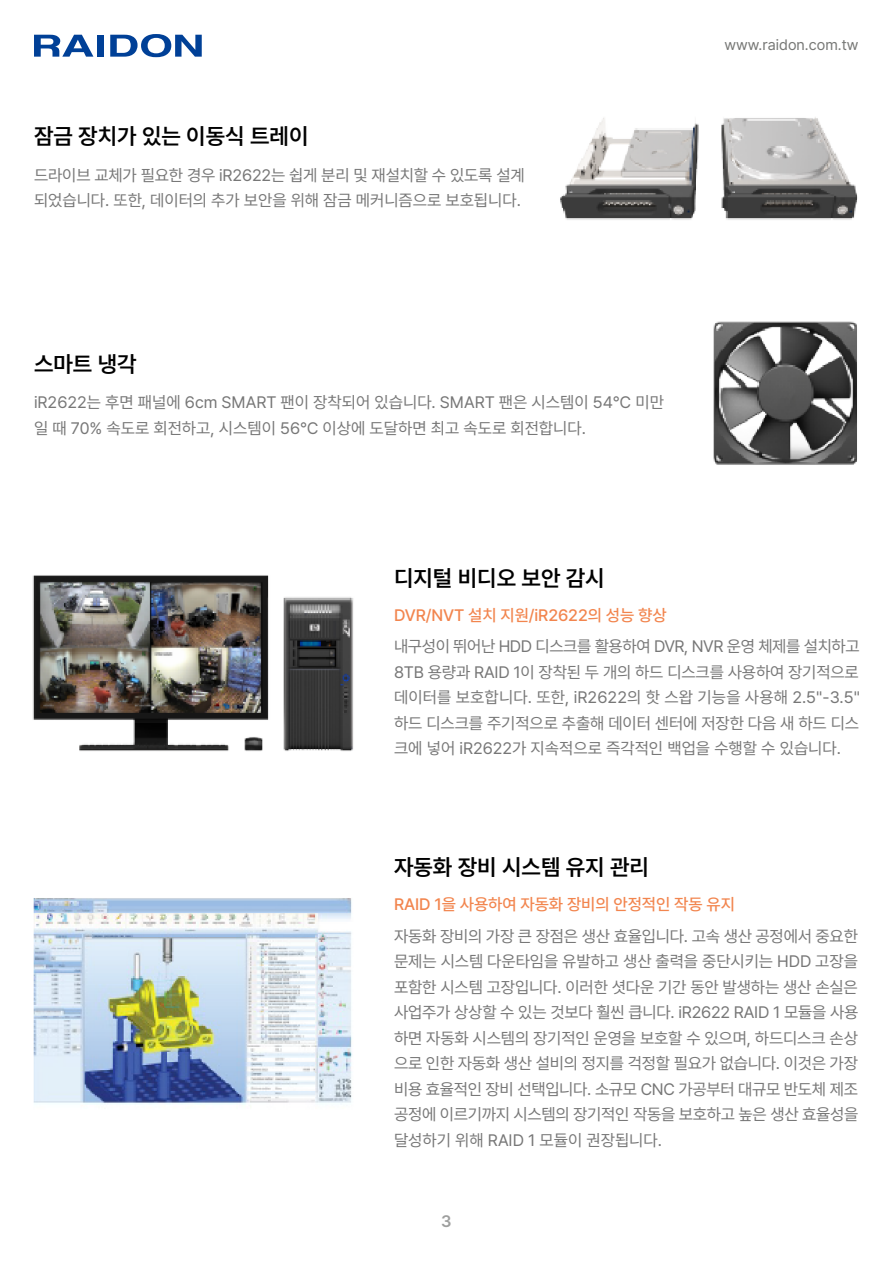
<style>
.page{position:relative;width:893px;height:1263px;background:#fff}
.page>*{position:absolute;margin:0;border:0;box-sizing:border-box;transform-origin:0 0}
.t1{font:600 22.5px "Pretendard";color:#000}
.t2{font:16.5px/25.5px "Pretendard";color:#777}
.t3{font:500 16.5px "Pretendard";letter-spacing:-.005em;color:#f2854e}
.t4{font:600 16.5px "Pretendard";color:#9e9f9e}
.t5{font:15px "Pretendard";letter-spacing:.005em;color:#777876}
</style>
<div class="page">
<svg style="left:34px;top:35px;width:59px;height:22px"></svg>
<div style="left:97px;top:35px;width:7px;height:22px;background:#004097"></div>
<svg style="left:110px;top:34px;width:92px;height:23px"></svg>
<img style="left:560px;top:117px;width:298px;height:103px">
<img style="left:713px;top:321px;width:144px;height:144px">
<img style="left:32px;top:575px;width:322px;height:176px">
<img style="left:33px;top:898px;width:319px;height:207px">
<h1 class="t1" style="left:34px;top:120px;width:276px">잠금 장치가 있는 이동식 트레이</h1>
<p class="t2" style="left:34px;top:162px;width:492px">드라이브 교체가 필요한 경우 iR2622는 쉽게 분리 및 재설치할 수 있도록 설계 되었습니다. 또한, 데이터의 추가 보안을 위해 잠금 메커니즘으로 보호됩니다.</p>
<h1 class="t1" style="left:34px;top:347px;width:104px">스마트 냉각</h1>
<p class="t2" style="left:34px;top:389px;width:631px">iR2622는 후면 패널에 6cm SMART 팬이 장착되어 있습니다. SMART 팬은 시스템이 54℃ 미만 일 때 70% 속도로 회전하고, 시스템이 56℃ 이상에 도달하면 최고 속도로 회전합니다.</p>
<h1 class="t1" style="left:394px;top:561px;width:212px">디지털 비디오 보안 감시</h1>
<p class="t3" style="left:394px;top:603px;width:274px">DVR/NVT 설치 지원/iR2622의 성능 향상</p>
<p class="t5" style="left:725px;top:34px;width:136px">www.raidon.com.tw</p>
<p class="t2" style="left:394px;top:633px;width:467px;text-align:justify">내구성이 뛰어난 HDD 디스크를 활용하여 DVR, NVR 운영 체제를 설치하고 8TB 용량과 RAID 1이 장착된 두 개의 하드 디스크를 사용하여 장기적으로 데이터를 보호합니다. 또한, iR2622의 핫 스왑 기능을 사용해 2.5"-3.5" 하드 디스크를 주기적으로 추출해 데이터 센터에 저장한 다음 새 하드 디스 크에 넣어 iR2622가 지속적으로 즉각적인 백업을 수행할 수 있습니다.</p>
<h1 class="t1" style="left:394px;top:851px;width:256px">자동화 장비 시스템 유지 관리</h1>
<p class="t3" style="left:394px;top:893px;width:342px">RAID 1을 사용하여 자동화 장비의 안정적인 작동 유지</p>
<p class="t2" style="left:394px;top:923px;width:466px;text-align:justify">자동화 장비의 가장 큰 장점은 생산 효율입니다. 고속 생산 공정에서 중요한 문제는 시스템 다운타임을 유발하고 생산 출력을 중단시키는 HDD 고장을 포함한 시스템 고장입니다. 이러한 셧다운 기간 동안 발생하는 생산 손실은 사업주가 상상할 수 있는 것보다 훨씬 큽니다. iR2622 RAID 1 모듈을 사용 하면 자동화 시스템의 장기적인 운영을 보호할 수 있으며, 하드디스크 손상 으로 인한 자동화 생산 설비의 정지를 걱정할 필요가 없습니다. 이것은 가장 비용 효율적인 장비 선택입니다. 소규모 CNC 가공부터 대규모 반도체 제조 공정에 이르기까지 시스템의 장기적인 작동을 보호하고 높은 생산 효율성을 달성하기 위해 RAID 1 모듈이 권장됩니다.</p>
<p class="t4" style="left:441px;top:1209px;width:12px">3</p>
</div>
